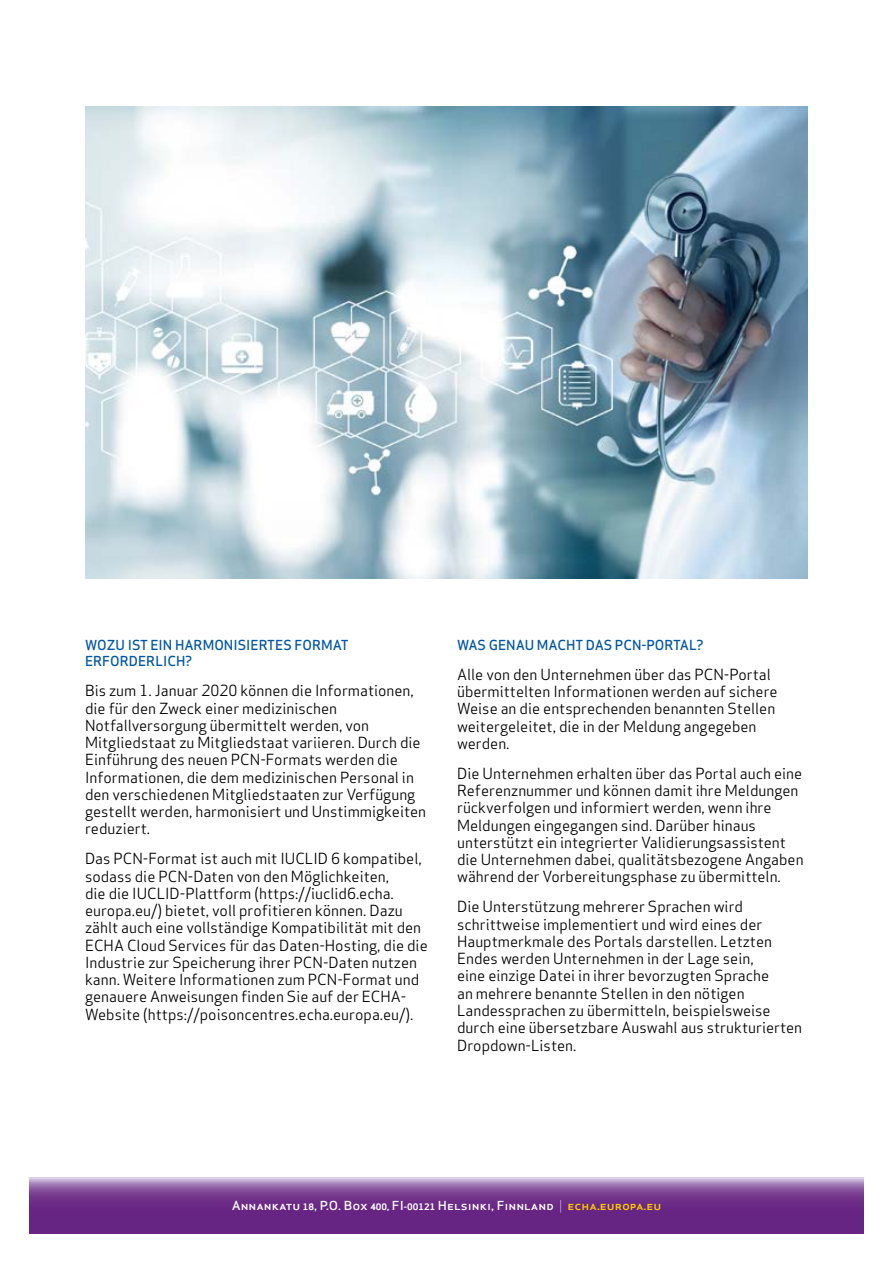
<style>
.page{position:relative;width:893px;height:1263px;background:#fff}
.page>*{position:absolute;margin:0;border:0;box-sizing:border-box;transform-origin:0 0}
.t1{font:15px/17.2px "Apex Sans";color:#000}
.t2{font:500 13.5px/16.5px "Apex Sans";color:#0056a4}
.t3{font:500 12.15px "Apex Sans";color:#fff;scale:1.08 1}
.s1{font-weight:700;font-size:8.7px}
.s2{font-weight:700;font-size:8.25px}
.s3{font-weight:300}
.s4{color:#fc0}
</style>
<div class="page">
<svg style="left:30px;top:1178px;width:833px;height:55px;background:#793f92"></svg>
<img style="left:85px;top:106px;width:723px;height:472px">
<p class="t2" style="left:85px;top:635px;width:265px">WOZU IST EIN HARMONISIERTES FORMAT<br>ERFORDERLICH?</p>
<p class="t1" style="left:85px;top:681px;width:343px">Bis zum 1. Januar 2020 können die Informationen, die für den Zweck einer medizinischen Notfallversorgung übermittelt werden, von Mitgliedstaat zu Mitgliedstaat variieren. Durch die Einführung des neuen PCN-Formats werden die Informationen, die dem medizinischen Personal in den verschiedenen Mitgliedstaaten zur Verfügung gestellt werden, harmonisiert und Unstimmigkeiten reduziert.</p>
<p class="t1" style="left:85px;top:849px;width:344px">Das PCN-Format ist auch mit IUCLID 6 kompatibel, sodass die PCN-Daten von den Möglichkeiten,<br>die die IUCLID-Plattform (https://iuclid6.echa. europa.eu/) bietet, voll profitieren können. Dazu zählt auch eine vollständige Kompatibilität mit den ECHA Cloud Services für das Daten-Hosting, die die Industrie zur Speicherung ihrer PCN-Daten nutzen kann. Weitere Informationen zum PCN-Format und genauere Anweisungen finden Sie auf der ECHA-Website (https://poisoncentres.echa.europa.eu/).</p>
<p class="t2" style="left:457px;top:635px;width:248px">WAS GENAU MACHT DAS PCN-PORTAL?</p>
<p class="t1" style="left:457px;top:664px;width:322px">Alle von den Unternehmen über das PCN-Portal übermittelten Informationen werden auf sichere Weise an die entsprechenden benannten Stellen weitergeleitet, die in der Meldung angegeben werden.</p>
<p class="t1" style="left:457px;top:763px;width:348px">Die Unternehmen erhalten über das Portal auch eine Referenznummer und können damit ihre Meldungen rückverfolgen und informiert werden, wenn ihre Meldungen eingegangen sind. Darüber hinaus unterstützt ein integrierter Validierungsassistent die Unternehmen dabei, qualitätsbezogene Angaben während der Vorbereitungsphase zu übermitteln.</p>
<p class="t1" style="left:457px;top:897px;width:347px">Die Unterstützung mehrerer Sprachen wird schrittweise implementiert und wird eines der Hauptmerkmale des Portals darstellen. Letzten Endes werden Unternehmen in der Lage sein,<br>eine einzige Datei in ihrer bevorzugten Sprache<br>an mehrere benannte Stellen in den nötigen Landessprachen zu übermitteln, beispielsweise durch eine übersetzbare Auswahl aus strukturierten Dropdown-Listen.</p>
<p class="t3" style="left:232px;top:1195px;width:399px">Annankatu <span class="s1">18</span>, P.O. Box <span class="s1">400,</span> FI<span class="s2">-</span><span class="s1">00121</span> Helsinki, Finnland <span class="s3">|</span> <span class="s4">echa.europa.eu</span></p>
</div>
